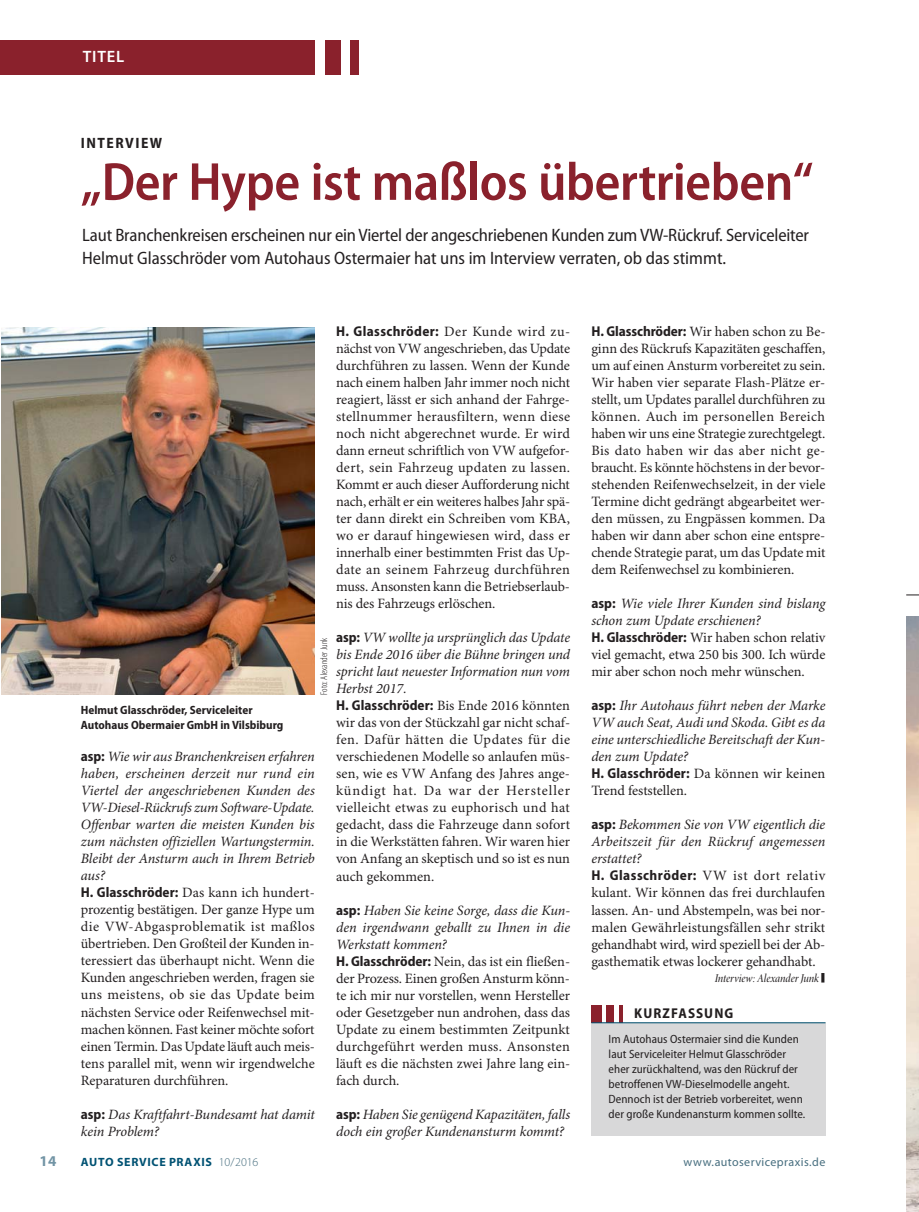
<style>
.page{position:relative;width:919px;height:1212px;background:#fff}
.page>*{position:absolute;margin:0;border:0;box-sizing:border-box;transform-origin:0 0}
.t1{font:600 semi-condensed 54px "Myriad Pro";letter-spacing:-.01em;color:#8a212c}
.t2{font:32.7px "Minion Pro";color:#231f20;scale:.33 1}
.t3{font:semi-condensed 18px/22.5px "Myriad Pro";letter-spacing:-.01em;color:#231f20}
.t4{font:600 16.5px "Myriad Pro";letter-spacing:.045em;color:#fff}
.t5{font:700 semi-condensed 15px "Myriad Pro";letter-spacing:.1em;color:#231f20}
.t6{font:700 15px "Myriad Pro";color:#7294a5}
.t7{font:14.25px/17px "Minion Pro";letter-spacing:-.005em;color:#231f20}
.t8{font:italic 14.25px/17px "Minion Pro";letter-spacing:-.005em;color:#231f20}
.t9{font:700 semi-condensed 14.25px "Myriad Pro";letter-spacing:.025em;color:#231f20}
.t10{font:700 semi-condensed 14.25px "Myriad Pro";letter-spacing:.075em;color:#231f20}
.t11{font:semi-condensed 12px/15px "Myriad Pro";letter-spacing:.005em;color:#231f20}
.t12{font:700 semi-condensed 12px/15px "Myriad Pro";color:#231f20}
.t13{font:700 12px "Myriad Pro";letter-spacing:.055em;color:#005273}
.t14{font:12px "Myriad Pro";letter-spacing:.035em;color:#476e7f}
.t15{font:12px "Minion Pro Medium Cn It Disp";color:#231f20}
.t16{font:300 condensed 9.75px "Myriad Pro";color:#231f20}
.s1{font-family:"Myriad Pro";font-weight:700;font-stretch:semi-condensed}
.s2{font-style:italic}
.s3{font-family:"Myriad Pro";font-weight:700;font-style:normal;font-stretch:semi-condensed}
.s4{font-family:"Minion Pro";font-weight:400;font-stretch:normal}
.s5{font-style:normal}
.s6{font-weight:300;color:#476e7f}
</style>
<div class="page">
<div style="left:350px;top:40px;width:8px;height:34px;background:#8a212c"></div>
<div style="left:325px;top:40px;width:15px;height:34px;background:#8a212c"></div>
<div style="left:0;top:40px;width:315px;height:34px;background:#8a212c"></div>
<svg style="left:906px;top:594px;width:12px;height:1px"></svg>
<div style="left:591px;top:1022px;width:234px;height:113px;background:#d8d8d9"></div>
<div style="left:591px;top:1005px;width:10px;height:17px;background:#8a212c"></div>
<div style="left:606px;top:1005px;width:8px;height:17px;background:#8a212c"></div>
<hr style="left:619px;top:1005px;width:3px;height:17px;background:#8a212c">
<hr style="left:591px;top:1022px;width:234px;height:1px;background:#005273">
<img style="left:1px;top:327px;width:314px;height:367px">
<img style="left:906px;top:617px;width:12px;height:595px">
<p class="t4" style="left:83px;top:47px;width:43px">TITEL</p>
<p class="t5" style="left:81px;top:137px;width:83px">INTERVIEW</p>
<h1 class="t1" style="left:81px;top:150px;width:734px">„Der Hype ist maßlos übertrieben“</h1>
<p class="t3" style="left:82px;top:226px;width:728px">Laut Branchenkreisen erscheinen nur ein Viertel der angeschriebenen Kunden zum VW-Rückruf. Serviceleiter<br>Helmut Glasschröder vom Autohaus Ostermaier hat uns im Interview verraten, ob das stimmt.</p>
<p class="t12" style="left:81px;top:704px;width:204px">Helmut Glasschröder, Serviceleiter<br>Autohaus Obermaier GmbH in Vilsbiburg</p>
<p class="t16" style="left:318px;top:694px;width:58px;rotate:-90deg">Foto: Alexander Junk</p>
<p class="t7" style="left:81px;top:749px;width:236px"><span class="s1">asp:</span> <span class="s2">Wie wir aus Branchenkreisen erfahren haben, erscheinen derzeit nur rund ein Viertel der angeschriebenen Kunden des VW-Diesel-Rückrufs zum Software-Update.<br>Offenbar warten die meisten Kunden bis zum nächsten offiziellen Wartungstermin.<br>Bleibt der Ansturm auch in Ihrem Betrieb aus?<br></span><span class="s1">H. Glasschröder:</span> Das kann ich hundert&shy;prozentig bestätigen. Der ganze Hype um die VW-Abgasproblematik ist maßlos übertrieben. Den Großteil der Kunden in&shy;teressiert das überhaupt nicht. Wenn die Kunden angeschrieben werden, fragen sie uns meistens, ob sie das Update beim nächsten Service oder Reifenwechsel mit&shy;machen können. Fast keiner möchte sofort einen Termin. Das Update läuft auch meis&shy;tens parallel mit, wenn wir irgendwelche Reparaturen durchführen.</p>
<p class="t8" style="left:81px;top:1107px;width:235px"><span class="s3">asp:</span> Das Kraftfahrt-Bundesamt hat damit kein Problem?</p>
<p class="t9" style="left:336px;top:326px;width:235px">H. Glasschröder: <span class="s4">Der Kunde wird zu-</span></p>
<p class="t7" style="left:336px;top:341px;width:236px;text-align:justify">nächst von VW angeschrieben, das Update durchführen zu lassen. Wenn der Kunde nach einem halben Jahr immer noch nicht reagiert, lässt er sich anhand der Fahrge&shy;stellnummer herausfiltern, wenn diese noch nicht abgerechnet wurde. Er wird dann erneut schriftlich von VW aufgefor&shy;dert, sein Fahrzeug updaten zu lassen.<br>Kommt er auch dieser Aufforderung nicht nach, erhält er ein weiteres halbes Jahr spä&shy;ter dann direkt ein Schreiben vom KBA, wo er darauf hingewiesen wird, dass er innerhalb einer bestimmten Frist das Up&shy;date an seinem Fahrzeug durchführen muss. Ansonsten kann die Betriebserlaub&shy;nis des Fahrzeugs erlöschen.</p>
<p class="t7" style="left:336px;top:630px;width:235px"><span class="s1">asp:</span> <span class="s2">VW wollte ja ursprünglich das Update bis Ende 2016 über die Bühne bringen und spricht laut neuester Information nun vom Herbst 2017.<br></span><span class="s1">H. Glasschröder:</span> Bis Ende 2016 könnten wir das von der Stückzahl gar nicht schaf&shy;fen. Dafür hätten die Updates für die verschiedenen Modelle so anlaufen müs&shy;sen, wie es VW Anfang des Jahres ange&shy;kündigt hat. Da war der Hersteller vielleicht etwas zu euphorisch und hat gedacht, dass die Fahrzeuge dann sofort in die Werkstätten fahren. Wir waren hier von Anfang an skeptisch und so ist es nun auch gekommen.</p>
<p class="t7" style="left:336px;top:903px;width:236px"><span class="s1">asp:</span> <span class="s2">Haben Sie keine Sorge, dass die Kun&shy;den irgendwann geballt zu Ihnen in die Werkstatt kommen?<br></span><span class="s1">H. Glasschröder:</span> Nein, das ist ein fließen&shy;der Prozess. Einen großen Ansturm könn&shy;te ich mir nur vorstellen, wenn Hersteller oder Gesetzgeber nun androhen, dass das Update zu einem bestimmten Zeitpunkt durchgeführt werden muss. Ansonsten läuft es die nächsten zwei Jahre lang ein&shy;fach durch.</p>
<p class="t8" style="left:336px;top:1107px;width:235px"><span class="s3">asp:</span> Haben Sie genügend Kapazitäten, falls doch ein großer Kundenansturm kommt?</p>
<p class="t7" style="left:591px;top:324px;width:235px;text-align:justify"><span class="s1">H. Glasschröder:</span> Wir haben schon zu Be&shy;ginn des Rückrufs Kapazitäten geschaffen, um auf einen Ansturm vorbereitet zu sein.<br>Wir haben vier separate Flash-Plätze er&shy;stellt, um Updates parallel durchführen zu können. Auch im personellen Bereich haben wir uns eine Strategie zurechtgelegt.<br>Bis dato haben wir das aber nicht ge&shy;braucht. Es könnte höchstens in der bevor&shy;stehenden Reifenwechselzeit, in der viele Termine dicht gedrängt abgearbeitet wer&shy;den müssen, zu Engpässen kommen. Da haben wir dann aber schon eine entspre&shy;chende Strategie parat, um das Update mit dem Reifenwechsel zu kombinieren.</p>
<p class="t7" style="left:591px;top:596px;width:235px"><span class="s1">asp:</span> <span class="s2">Wie viele Ihrer Kunden sind bislang schon zum Update erschienen?<br></span><span class="s1">H. Glasschröder:</span> Wir haben schon relativ viel gemacht, etwa 250 bis 300. Ich würde mir aber schon noch mehr wünschen.</p>
<p class="t8" style="left:591px;top:698px;width:235px"><span class="s3">asp:</span> Ihr Autohaus führt neben der Marke<br>VW auch Seat, Audi und Skoda. Gibt es da eine unterschiedliche Bereitschaft der Kun&shy;den zum Update?<br><span class="s3">H. Glasschröder:</span> <span class="s5">Da können wir keinen<br>Trend feststellen.</span></p>
<p class="t7" style="left:591px;top:818px;width:235px"><span class="s1">asp:</span> <span class="s2">Bekommen Sie von VW eigentlich die Arbeitszeit für den Rückruf angemessen erstattet?<br></span><span class="s1">H. Glasschröder:</span> VW ist dort relativ kulant. Wir können das frei durchlaufen lassen. An- und Abstempeln, was bei nor&shy;malen Gewährleistungsfällen sehr strikt gehandhabt wird, wird speziell bei der Ab&shy;gasthematik etwas lockerer gehandhabt.</p>
<p class="t15" style="left:714px;top:971px;width:106px">Interview: Alexander Junk</p>
<h2 class="t2" style="left:820px;top:963px;width:15px">■</h2>
<p class="t10" style="left:634px;top:1007px;width:101px">KURZFASSUNG</p>
<p class="t11" style="left:608px;top:1032px;width:198px">Im Autohaus Ostermaier sind die Kunden laut Serviceleiter Helmut Glasschröder eher zurückhaltend, was den Rückruf der betroffenen VW-Dieselmodelle angeht.<br>Dennoch ist der Betrieb vorbereitet, wenn der große Kundenansturm kommen sollte.</p>
<p class="t6" style="left:39px;top:1152px;width:19px">14</p>
<p class="t13" style="left:81px;top:1154px;width:179px">AUTO SERVICE PRAXIS <span class="s6">10/2016</span></p>
<p class="t14" style="left:683px;top:1154px;width:143px">www.autoservicepraxis.de</p>
</div>
